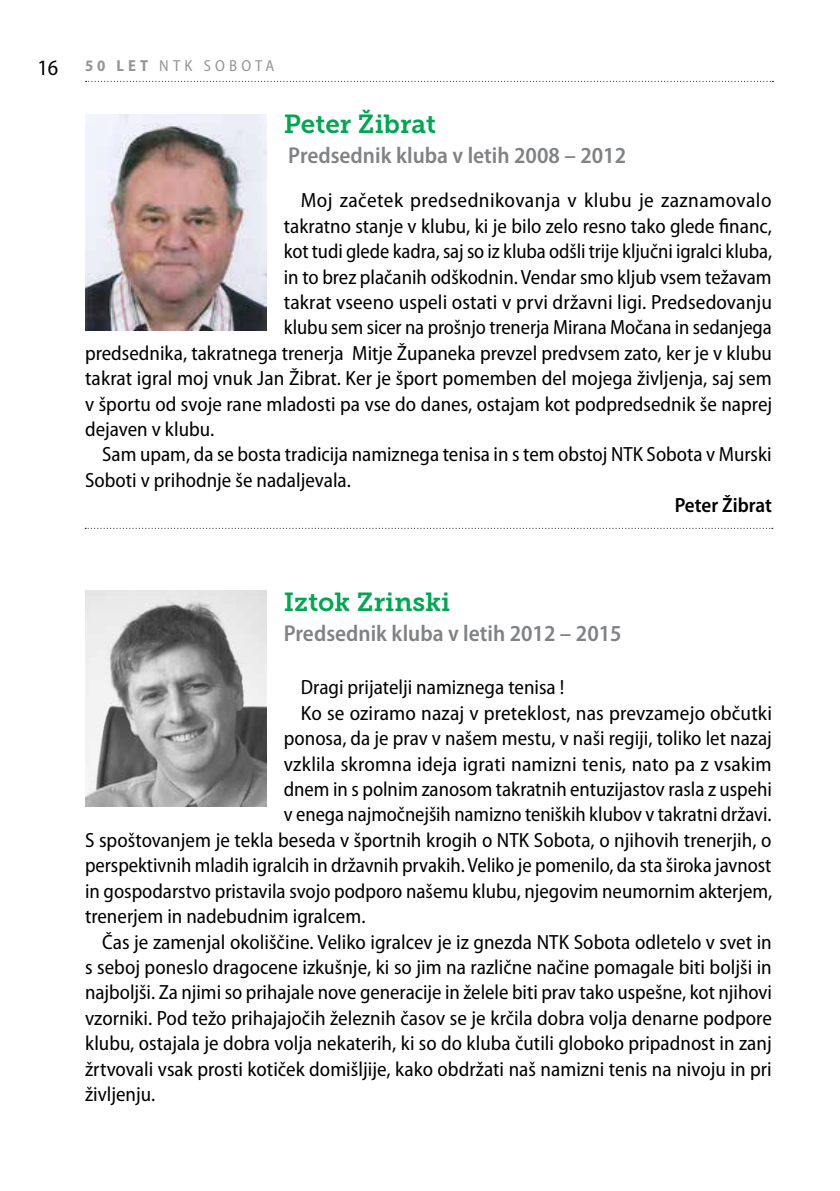
<style>
.page{position:relative;width:840px;height:1191px;background:#fff}
.page>*{position:absolute;margin:0;border:0;box-sizing:border-box;transform-origin:0 0}
.t1{font:26px "Museo Slab 700";color:#00a651}
.t2{font:600 semi-condensed 23px "Myriad Pro";color:#808285}
.t3{font:semi-condensed 20.6px "Myriad Pro";color:#000}
.t4{font:semi-condensed 20.6px "Myriad Pro";letter-spacing:.02em;color:#000}
.t5{font:600 semi-condensed 20.6px "Myriad Pro";color:#000}
.t6{font:semi-condensed 16px "Myriad Pro";letter-spacing:.26em;color:#939598}
.s1{font-size:22px;color:#000}
.s2{font-weight:700}
</style>
<div class="page">
<svg style="left:86px;top:81px;width:687px;height:1px"></svg>
<img style="left:85px;top:115px;width:182px;height:216px">
<img style="left:85px;top:590px;width:182px;height:216px">
<svg style="left:85px;top:528px;width:687px;height:1px"></svg>
<p class="t6" style="left:37px;top:57px;width:238px"><span class="s1">16</span> <span class="s2">50 LET</span> NTK SOBOTA</p>
<p class="t1" style="left:284px;top:109px;width:154px">Peter Žibrat</p>
<p class="t2" style="left:288px;top:143px;width:339px">Predsednik kluba v letih 2008 – 2012</p>
<p class="t4" style="left:301px;top:189px;width:472px">Moj začetek predsednikovanja v klubu je zaznamovalo</p>
<p class="t3" style="left:284px;top:215px;width:489px">takratno stanje v klubu, ki je bilo zelo resno tako glede financ,</p>
<p class="t3" style="left:284px;top:240px;width:489px">kot tudi glede kadra, saj so iz kluba odšli trije ključni igralci kluba,</p>
<p class="t3" style="left:284px;top:265px;width:489px">in to brez plačanih odškodnin. Vendar smo kljub vsem težavam</p>
<p class="t3" style="left:284px;top:291px;width:489px">takrat vseeno uspeli ostati v prvi državni ligi. Predsedovanju</p>
<p class="t3" style="left:284px;top:316px;width:489px">klubu sem sicer na prošnjo trenerja Mirana Močana in sedanjega</p>
<p class="t3" style="left:85px;top:342px;width:687px">predsednika, takratnega trenerja Mitje Županeka prevzel predvsem zato, ker je v klubu</p>
<p class="t3" style="left:85px;top:367px;width:688px">takrat igral moj vnuk Jan Žibrat. Ker je šport pomemben del mojega življenja, saj sem</p>
<p class="t3" style="left:85px;top:392px;width:688px">v športu od svoje rane mladosti pa vse do danes, ostajam kot podpredsednik še naprej</p>
<p class="t3" style="left:85px;top:418px;width:131px">dejaven v klubu.</p>
<p class="t3" style="left:102px;top:443px;width:670px">Sam upam, da se bosta tradicija namiznega tenisa in s tem obstoj NTK Sobota v Murski</p>
<p class="t3" style="left:85px;top:469px;width:267px">Soboti v prihodnje še nadaljevala.</p>
<p class="t5" style="left:674px;top:494px;width:99px">Peter Žibrat</p>
<p class="t1" style="left:284px;top:587px;width:168px">Iztok Zrinski</p>
<p class="t2" style="left:284px;top:620px;width:339px">Predsednik kluba v letih 2012 – 2015</p>
<p class="t3" style="left:301px;top:676px;width:265px">Dragi prijatelji namiznega tenisa !</p>
<p class="t3" style="left:301px;top:702px;width:472px">Ko se oziramo nazaj v preteklost, nas prevzamejo občutki</p>
<p class="t3" style="left:284px;top:727px;width:489px">ponosa, da je prav v našem mestu, v naši regiji, toliko let nazaj</p>
<p class="t3" style="left:284px;top:752px;width:489px">vzklila skromna ideja igrati namizni tenis, nato pa z vsakim</p>
<p class="t3" style="left:284px;top:778px;width:489px">dnem in s polnim zanosom takratnih entuzijastov rasla z uspehi</p>
<p class="t3" style="left:284px;top:803px;width:489px">v enega najmočnejših namizno teniških klubov v takratni državi.</p>
<p class="t3" style="left:85px;top:829px;width:687px">S spoštovanjem je tekla beseda v športnih krogih o NTK Sobota, o njihovih trenerjih, o</p>
<p class="t3" style="left:85px;top:854px;width:687px">perspektivnih mladih igralcih in državnih prvakih. Veliko je pomenilo, da sta široka javnost</p>
<p class="t3" style="left:85px;top:879px;width:688px">in gospodarstvo pristavila svojo podporo našemu klubu, njegovim neumornim akterjem,</p>
<p class="t3" style="left:85px;top:905px;width:282px">trenerjem in nadebudnim igralcem.</p>
<p class="t3" style="left:102px;top:930px;width:671px">Čas je zamenjal okoliščine. Veliko igralcev je iz gnezda NTK Sobota odletelo v svet in</p>
<p class="t3" style="left:85px;top:956px;width:687px">s seboj poneslo dragocene izkušnje, ki so jim na različne načine pomagale biti boljši in</p>
<p class="t3" style="left:85px;top:981px;width:688px">najboljši. Za njimi so prihajale nove generacije in želele biti prav tako uspešne, kot njihovi</p>
<p class="t3" style="left:85px;top:1006px;width:688px">vzorniki. Pod težo prihajajočih železnih časov se je krčila dobra volja denarne podpore</p>
<p class="t3" style="left:85px;top:1032px;width:687px">klubu, ostajala je dobra volja nekaterih, ki so do kluba čutili globoko pripadnost in zanj</p>
<p class="t3" style="left:85px;top:1057px;width:687px">žrtvovali vsak prosti kotiček domišljije, kako obdržati naš namizni tenis na nivoju in pri</p>
<p class="t3" style="left:85px;top:1083px;width:72px">življenju.</p>
</div>
